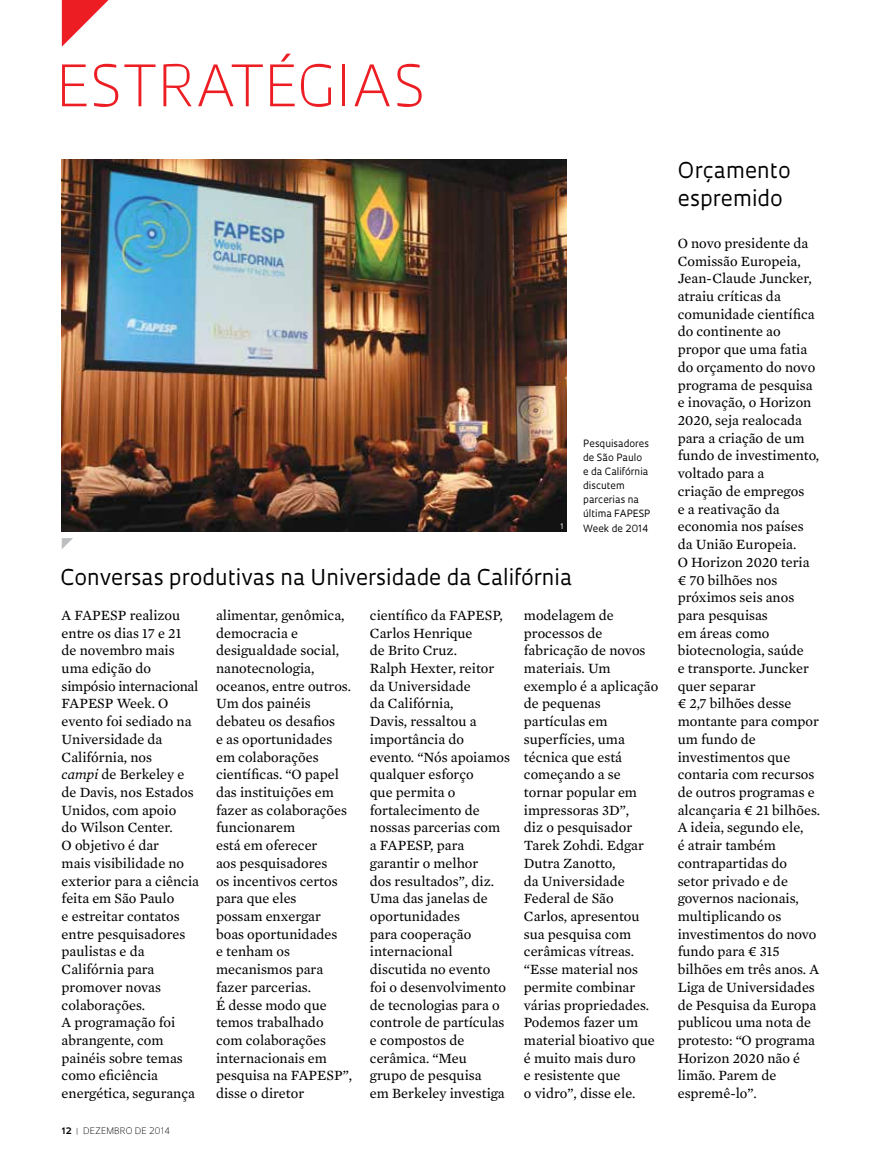
<style>
.page{position:relative;width:885px;height:1169px;background:#fff}
.page>*{position:absolute;margin:0;border:0;box-sizing:border-box;transform-origin:0 0}
.t1{font:300 55.5px "Oculum";letter-spacing:.01em;color:#ed1d24}
.t2{font:21.3px/28px "Oculum";color:#000}
.t3{font:14.4px/17.7px "Mercury Text G2";color:#000}
.t4{font:9.75px/14.1px "Oculum";color:#000}
.t5{font:300 8.7px "Oculum";letter-spacing:.015em;color:#000}
.t6{font:7.5px "Oculum";color:#fff}
.s1{font-style:italic}
.s2{font-weight:700}
.s3{font-weight:700;color:#939598}
</style>
<div class="page">
<img style="left:62px;top:159px;width:504px;height:372px">
<svg style="left:62px;top:538px;width:11px;height:11px"></svg>
<svg style="left:62px;top:0;width:47px;height:47px"></svg>
<h1 class="t1" style="left:57px;top:48px;width:370px">ESTRATÉGIAS</h1>
<p class="t6" style="left:561px;top:522px;width:5px">1</p>
<p class="t4" style="left:583px;top:435px;width:69px">Pesquisadores de São Paulo<br>e da Califórnia discutem parcerias na última FAPESP<br>Week de 2014</p>
<h2 class="t2" style="left:61px;top:562px;width:513px">Conversas produtivas na Universidade da Califórnia</h2>
<p class="t3" style="left:216px;top:605px;width:138px">alimentar, genômica, democracia e desigualdade social, nanotecnologia, oceanos, entre outros.<br>Um dos painéis debateu os desafios<br>e as oportunidades em colaborações científicas. “O papel das instituições em fazer as colaborações funcionarem<br>está em oferecer<br>aos pesquisadores<br>os incentivos certos para que eles<br>possam enxergar boas oportunidades<br>e tenham os mecanismos para fazer parcerias.<br>É desse modo que temos trabalhado com colaborações internacionais em pesquisa na FAPESP”, disse o diretor</p>
<p class="t3" style="left:62px;top:605px;width:139px">A FAPESP realizou entre os dias 17 e 21 de novembro mais uma edição do simpósio internacional<br>FAPESP Week. O evento foi sediado na<br>Universidade da<br>Califórnia, nos<br><span class="s1">campi</span> de Berkeley e de Davis, nos Estados<br>Unidos, com apoio<br>do Wilson Center.<br>O objetivo é dar<br>mais visibilidade no exterior para a ciência feita em São Paulo<br>e estreitar contatos entre pesquisadores paulistas e da<br>Califórnia para promover novas colaborações.<br>A programação foi abrangente, com painéis sobre temas como eficiência energética, segurança</p>
<p class="t3" style="left:370px;top:605px;width:142px">científico da FAPESP,<br>Carlos Henrique<br>de Brito Cruz.<br>Ralph Hexter, reitor da Universidade<br>da Califórnia,<br>Davis, ressaltou a importância do evento. “Nós apoiamos qualquer esforço<br>que permita o fortalecimento de nossas parcerias com a FAPESP, para garantir o melhor<br>dos resultados”, diz.<br>Uma das janelas de oportunidades<br>para cooperação internacional discutida no evento foi o desenvolvimento de tecnologias para o controle de partículas e compostos de cerâmica. “Meu<br>grupo de pesquisa<br>em Berkeley investiga</p>
<p class="t3" style="left:524px;top:605px;width:136px">modelagem de processos de fabricação de novos materiais. Um exemplo é a aplicação de pequenas partículas em superfícies, uma técnica que está começando a se tornar popular em impressoras 3D”,<br>diz o pesquisador<br>Tarek Zohdi. Edgar<br>Dutra Zanotto,<br>da Universidade<br>Federal de São<br>Carlos, apresentou sua pesquisa com cerâmicas vítreas. “Esse material nos permite combinar várias propriedades.<br>Podemos fazer um material bioativo que é muito mais duro<br>e resistente que<br>o vidro”, disse ele.</p>
<p class="t5" style="left:62px;top:1124px;width:110px"><span class="s2">12</span> <span class="s3">|</span> DEZEMBRO DE 2014</p>
<h2 class="t2" style="left:678px;top:155px;width:114px">Orçamento espremido</h2>
<p class="t3" style="left:678px;top:233px;width:144px">O novo presidente da<br>Comissão Europeia,<br>Jean-Claude Juncker, atraiu críticas da comunidade científica do continente ao propor que uma fatia do orçamento do novo programa de pesquisa e inovação, o Horizon<br>2020, seja realocada para a criação de um fundo de investimento, voltado para a<br>criação de empregos<br>e a reativação da economia nos países da União Europeia.<br>O Horizon 2020 teria € 70 bilhões nos próximos seis anos para pesquisas<br>em áreas como biotecnologia, saúde<br>e transporte. Juncker quer separar<br>€ 2,7 bilhões desse montante para compor um fundo de investimentos que contaria com recursos de outros programas e alcançaria € 21 bilhões.<br>A ideia, segundo ele,<br>é atrair também contrapartidas do setor privado e de governos nacionais, multiplicando os investimentos do novo fundo para € 315 bilhões em três anos. A<br>Liga de Universidades de Pesquisa da Europa publicou uma nota de protesto: “O programa<br>Horizon 2020 não é limão. Parem de espremê-lo”.</p>
</div>
